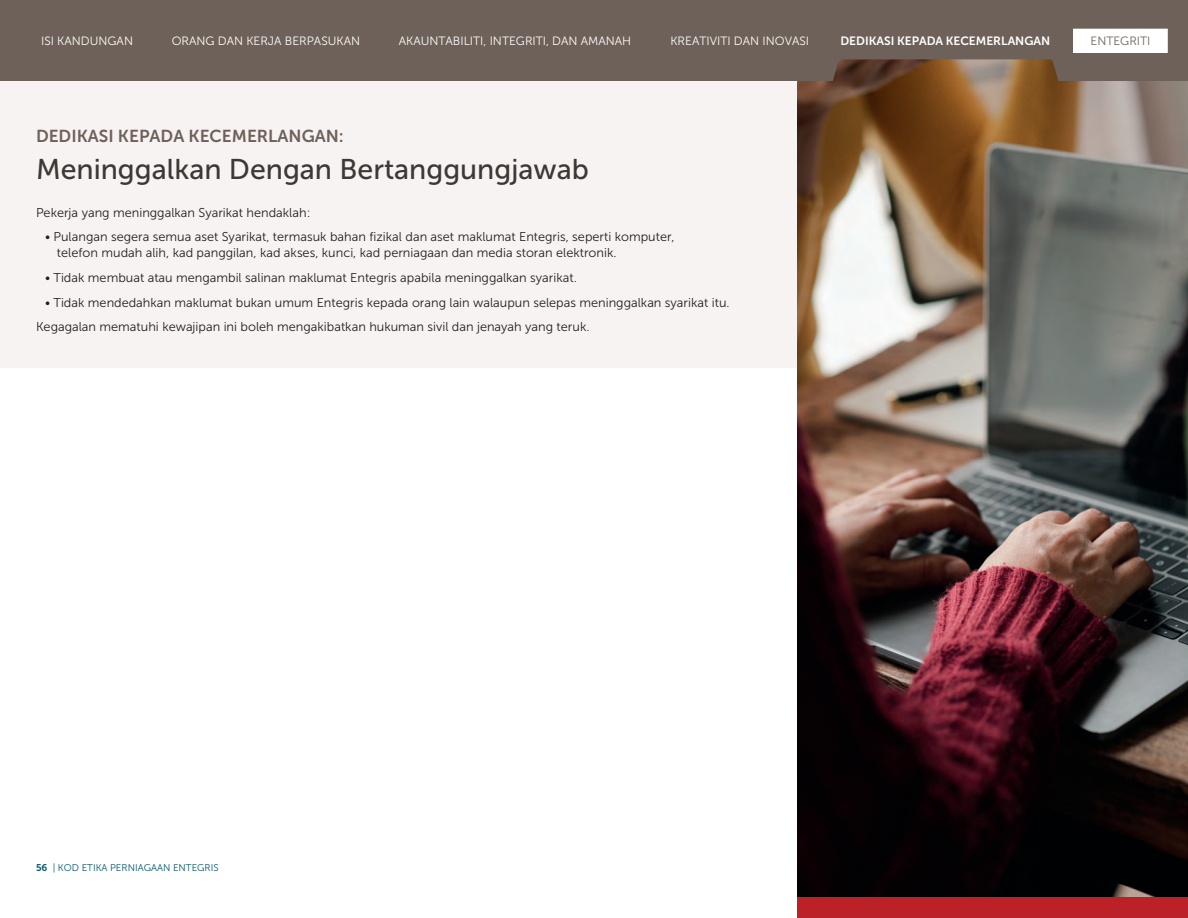
<style>
.page{position:relative;width:1188px;height:918px;background:#fff}
.page>*{position:absolute;margin:0;border:0;box-sizing:border-box;transform-origin:0 0}
.t1{font:28.5px "Museo Sans 500";color:#3e3835}
.t2{font:17.25px "Museo Sans 700";color:#6e6159}
.t3{font:12.75px/15.8px "Museo Sans 300";color:#231f20}
.t4{font:12px "Museo Sans 300";color:#fff}
.t5{font:12px "Museo Sans 700";color:#fff}
.t6{font:12px "Museo Sans 300";color:#6e6159}
.t7{font:9.75px "Museo Sans 300";color:#005870}
.s1{font-family:"Museo Sans 700"}
</style>
<div class="page">
<div style="left:0;top:71px;width:828px;height:297px;background:#f8f3f3"></div>
<img style="left:797px;top:81px;width:391px;height:817px">
<div style="left:797px;top:898px;width:391px;height:20px;background:#bb2127"></div>
<div style="left:0;top:0;width:1188px;height:81px;background:#6e6159"></div>
<div style="left:1074px;top:29px;width:93px;height:23px;background:#fff"></div>
<p class="t4" style="left:41px;top:34px;width:94px">ISI KANDUNGAN</p>
<p class="t4" style="left:172px;top:34px;width:190px">ORANG DAN KERJA BERPASUKAN</p>
<p class="t4" style="left:399px;top:34px;width:234px">AKAUNTABILITI, INTEGRITI, DAN AMANAH</p>
<p class="t4" style="left:670px;top:34px;width:140px">KREATIVITI DAN INOVASI</p>
<p class="t5" style="left:840px;top:34px;width:211px">DEDIKASI KEPADA KECEMERLANGAN</p>
<p class="t6" style="left:1090px;top:35px;width:62px">ENTEGRITI</p>
<h2 class="t2" style="left:36px;top:126px;width:309px">DEDIKASI KEPADA KECEMERLANGAN:</h2>
<h1 class="t1" style="left:36px;top:153px;width:554px">Meninggalkan Dengan Bertanggungjawab</h1>
<p class="t3" style="left:36px;top:204px;width:276px">Pekerja yang meninggalkan Syarikat hendaklah:</p>
<p class="t3" style="left:57px;top:229px;width:619px;text-indent:-12px">• Pulangan segera semua aset Syarikat, termasuk bahan fizikal dan aset maklumat Entegris, seperti komputer, telefon mudah alih, kad panggilan, kad akses, kunci, kad perniagaan dan media storan elektronik.</p>
<p class="t3" style="left:45px;top:270px;width:533px">• Tidak membuat atau mengambil salinan maklumat Entegris apabila meninggalkan syarikat.</p>
<p class="t3" style="left:36px;top:290px;width:695px;line-height:24.8px;text-indent:9px">• Tidak mendedahkan maklumat bukan umum Entegris kepada orang lain walaupun selepas meninggalkan syarikat itu.<br>Kegagalan mematuhi kewajipan ini boleh mengakibatkan hukuman sivil dan jenayah yang teruk.</p>
<p class="t7" style="left:36px;top:863px;width:184px"><span class="s1">56</span> | KOD ETIKA PERNIAGAAN ENTEGRIS</p>
</div>
